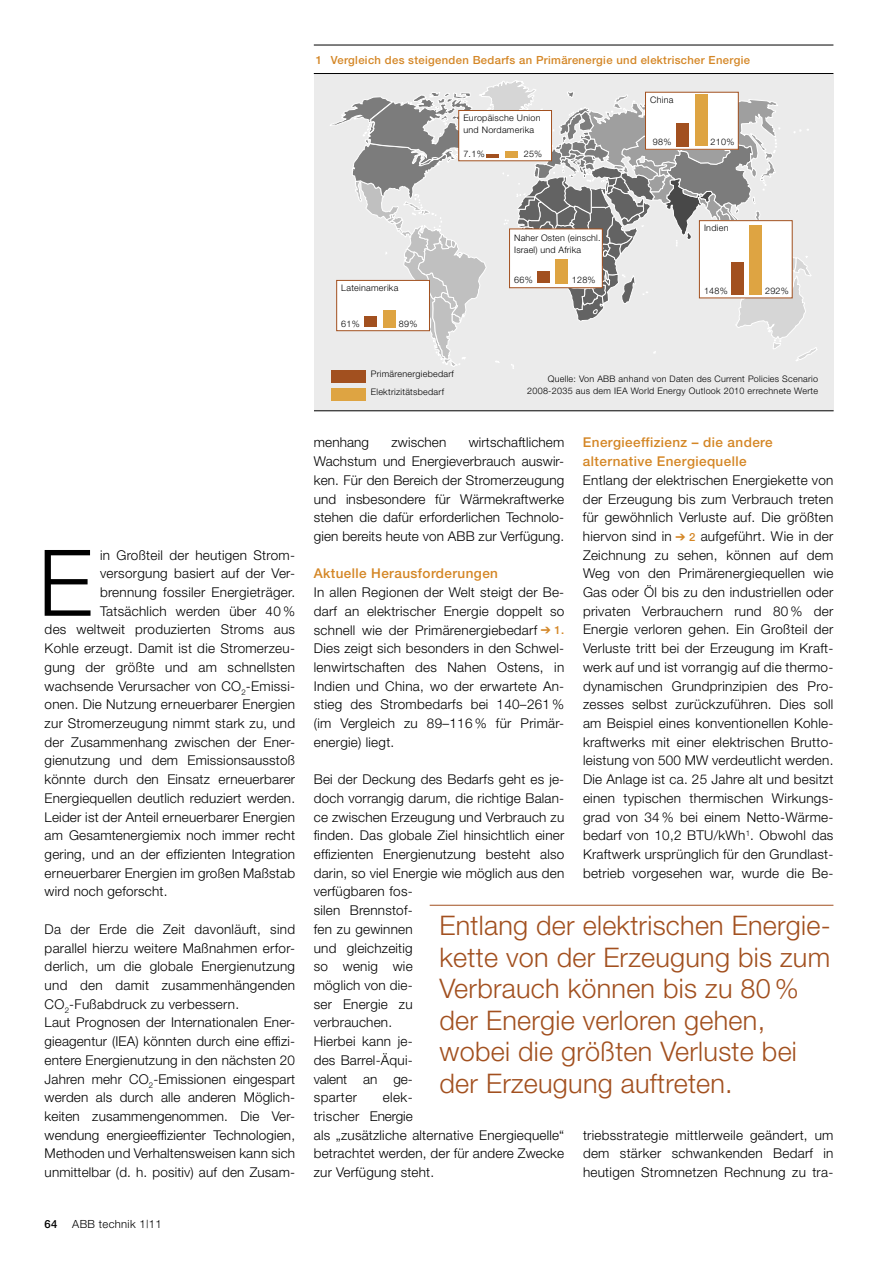
<style>
.page{position:relative;width:893px;height:1263px;background:#fff}
.page>*{position:absolute;margin:0;border:0;box-sizing:border-box;transform-origin:0 0}
.t1{font:300 92.1px "Helvetica Neue";color:#000}
.t2{font:300 27px/31.5px "Helvetica Neue";letter-spacing:.01em;color:#a2501f}
.t3{font:300 13.5px/18.8px "Helvetica Neue";letter-spacing:.015em;color:#000;text-align:justify}
.t4{font:500 13.5px/18.8px "Helvetica Neue";letter-spacing:.03em;color:#d48625}
.t5{font:500 11.25px "Helvetica Neue";letter-spacing:.03em;color:#d48625}
.t6{font:300 11.25px "Helvetica Neue";letter-spacing:.03em;color:#000}
.t7{font:500 11.25px "Helvetica Neue";color:#000}
.t8{font:300 9px/12px "Helvetica Neue";letter-spacing:.03em;color:#000}
.s1{color:#d48625}
.s2{font-weight:500;font-size:11.25px;color:#d48625}
</style>
<div class="page">
<hr style="left:430px;top:905px;width:403px;height:1px;background:#a2501f">
<div style="left:314px;top:74px;width:519px;height:337px;background:#ebebeb"></div>
<hr style="left:314px;top:73px;width:519px;height:1px;background:#000">
<hr style="left:314px;top:410px;width:520px;height:1px;background:#000">
<hr style="left:314px;top:45px;width:519px;height:1px;background:#000">
<div style="left:331px;top:370px;width:34px;height:13px;background:#a2501f"></div>
<div style="left:331px;top:388px;width:34px;height:13px;background:#dea442"></div>
<svg style="left:330px;top:80px;width:487px;height:289px"></svg>
<div style="left:505px;top:151px;width:13px;height:6px;background:#dea442"></div>
<div style="left:509px;top:229px;width:93px;height:59px;background:#fff"></div>
<div style="left:509px;top:229px;width:94px;height:59px;border:1px solid #a2501f"></div>
<div style="left:537px;top:271px;width:13px;height:12px;background:#a2501f"></div>
<div style="left:556px;top:259px;width:12px;height:24px;background:#dea442"></div>
<div style="left:699px;top:221px;width:93px;height:77px;background:#fff"></div>
<div style="left:699px;top:220px;width:94px;height:78px;border:1px solid #a2501f"></div>
<div style="left:731px;top:262px;width:12px;height:33px;background:#a2501f"></div>
<div style="left:749px;top:225px;width:13px;height:70px;background:#dea442"></div>
<div style="left:645px;top:92px;width:93px;height:57px;background:#fff"></div>
<div style="left:645px;top:92px;width:94px;height:58px;border:1px solid #a2501f"></div>
<div style="left:676px;top:123px;width:13px;height:23px;background:#a2501f"></div>
<div style="left:695px;top:94px;width:13px;height:52px;background:#dea442"></div>
<div style="left:337px;top:280px;width:92px;height:51px;background:#fff"></div>
<div style="left:336px;top:280px;width:94px;height:51px;border:1px solid #a2501f"></div>
<div style="left:364px;top:316px;width:13px;height:11px;background:#a2501f"></div>
<div style="left:383px;top:310px;width:12px;height:17px;background:#dea442"></div>
<p class="t5" style="left:316px;top:53px;width:436px">1 Vergleich des steigenden Bedarfs an Primärenergie und elektrischer Energie</p>
<p class="t8" style="left:463px;top:112px;width:79px">Europäische Union und Nordamerika</p>
<p class="t8" style="left:463px;top:148px;width:23px">7.1%</p>
<p class="t8" style="left:524px;top:148px;width:20px">25%</p>
<p class="t8" style="left:650px;top:94px;width:25px">China</p>
<p class="t8" style="left:653px;top:136px;width:20px">98%</p>
<p class="t8" style="left:710px;top:136px;width:25px">210%</p>
<h1 class="t1" style="left:38px;top:527px;width:56px">E</h1>
<p class="t3" style="left:100px;top:545px;width:197px">in Großteil der heutigen Strom-</p>
<p class="t3" style="left:100px;top:564px;width:197px">versorgung basiert auf der Ver-</p>
<p class="t3" style="left:100px;top:583px;width:197px">brennung fossiler Energieträger.</p>
<p class="t3" style="left:100px;top:601px;width:197px">Tatsächlich werden über 40 %</p>
<p class="t3" style="left:45px;top:620px;width:252px">des weltweit produzierten Stroms aus</p>
<p class="t3" style="left:45px;top:639px;width:252px">Kohle erzeugt. Damit ist die Stromerzeu-</p>
<p class="t3" style="left:45px;top:657px;width:252px">gung der größte und am schnellsten</p>
<p class="t3" style="left:45px;top:676px;width:252px">wachsende Verursacher von CO<sub>2</sub>-Emissi-</p>
<p class="t3" style="left:45px;top:695px;width:252px">onen. Die Nutzung erneuerbarer Energien</p>
<p class="t3" style="left:45px;top:713px;width:252px">zur Stromerzeugung nimmt stark zu, und</p>
<p class="t3" style="left:45px;top:732px;width:252px">der Zusammenhang zwischen der Ener-</p>
<p class="t3" style="left:45px;top:751px;width:252px">gienutzung und dem Emissionsausstoß</p>
<p class="t3" style="left:45px;top:770px;width:252px">könnte durch den Einsatz erneuerbarer</p>
<p class="t3" style="left:45px;top:788px;width:252px">Energiequellen deutlich reduziert werden.</p>
<p class="t3" style="left:45px;top:807px;width:252px">Leider ist der Anteil erneuerbarer Energien</p>
<p class="t3" style="left:45px;top:826px;width:252px">am Gesamtenergiemix noch immer recht</p>
<p class="t3" style="left:45px;top:844px;width:252px">gering, und an der effizienten Integration</p>
<p class="t3" style="left:45px;top:863px;width:252px">erneuerbarer Energien im großen Maßstab</p>
<p class="t3" style="left:45px;top:882px;width:124px">wird noch geforscht.</p>
<p class="t3" style="left:45px;top:919px;width:252px;text-align:left">Da der Erde die Zeit davonläuft, sind parallel hierzu weitere Maßnahmen erfor&shy;derlich, um die globale Energienutzung und den damit zusammenhängenden CO<sub>2</sub>-Fußabdruck zu verbessern.<br>Laut Prognosen der Internationalen Ener&shy;gieagentur (IEA) könnten durch eine effizi&shy;entere Energienutzung in den nächsten 20<br>Jahren mehr CO<sub>2</sub>-Emissionen eingespart werden als durch alle anderen Möglich&shy;keiten zusammengenommen. Die Ver&shy;wendung energieeffizienter Technologien, Methoden und Verhaltensweisen kann sich unmittelbar (d. h. positiv) auf den Zusam-</p>
<p class="t7" style="left:45px;top:1217px;width:14px">64</p>
<p class="t6" style="left:72px;top:1217px;width:91px">ABB technik 1|11</p>
<p class="t8" style="left:341px;top:282px;width:59px">Lateinamerika</p>
<p class="t8" style="left:341px;top:318px;width:20px">61%</p>
<p class="t8" style="left:399px;top:318px;width:20px">89%</p>
<p class="t8" style="left:514px;top:231px;width:88px">Naher Osten (einschl.<br>Israel) und Afrika</p>
<p class="t8" style="left:514px;top:273px;width:20px">66%</p>
<p class="t8" style="left:572px;top:273px;width:25px">128%</p>
<p class="t8" style="left:704px;top:222px;width:26px">Indien</p>
<p class="t8" style="left:704px;top:285px;width:25px">148%</p>
<p class="t8" style="left:765px;top:285px;width:25px">292%</p>
<p class="t8" style="left:371px;top:365px;width:85px;line-height:18px">Primärenergiebedarf<br>Elektrizitätsbedarf</p>
<p class="t8" style="left:527px;top:372px;width:292px;text-align:right">Quelle: Von ABB anhand von Daten des Current Policies Scenario<br>2008-2035 aus dem IEA World Energy Outlook 2010 errechnete Werte</p>
<p class="t3" style="left:314px;top:433px;width:252px;text-indent:155px">wirtschaftlichem Wachstum und Energieverbrauch auswir&shy;ken. Für den Bereich der Stromerzeugung und insbesondere für Wärmekraftwerke stehen die dafür erforderlichen Technolo&shy;gien bereits heute von ABB zur Verfügung.</p>
<p class="t4" style="left:314px;top:564px;width:186px">Aktuelle Herausforderungen</p>
<p class="t3" style="left:314px;top:583px;width:252px">In allen Regionen der Welt steigt der Be&shy;darf an elektrischer Energie doppelt so schnell wie der Primärenergiebedarf <span class="s1">➔</span> <span class="s2">1.<br></span>Dies zeigt sich besonders in den Schwel&shy;lenwirtschaften des Nahen Ostens, in Indien und China, wo der erwartete An&shy;stieg des Strombedarfs bei 140–261 % (im Vergleich zu 89–116 % für Primär&shy;energie) liegt.</p>
<p class="t3" style="left:314px;top:770px;width:252px;text-align:left">Bei der Deckung des Bedarfs geht es je&shy;doch vorrangig darum, die richtige Balan&shy;ce zwischen Erzeugung und Verbrauch zu finden. Das globale Ziel hinsichtlich einer effizienten Energienutzung besteht also darin, so viel Energie wie möglich aus den verfügbaren fos-<br>silen Brennstof-<br>fen zu gewinnen<br>und gleichzeitig<br>so wenig wie<br>möglich von die-<br>ser Energie zu<br>verbrauchen.<br>Hierbei kann je-<br>des Barrel-Äqui-<br>valent an ge-<br>sparter</p>
<p class="t3" style="left:314px;top:433px;width:57px">menhang</p>
<p class="t3" style="left:392px;top:433px;width:56px">zwischen</p>
<p class="t4" style="left:583px;top:433px;width:191px">Energieeffizienz – die andere alternative Energiequelle</p>
<p class="t3" style="left:583px;top:470px;width:252px">Entlang der elektrischen Energiekette von der Erzeugung bis zum Verbrauch treten für gewöhnlich Verluste auf. Die größten hiervon sind in <span class="s1">➔</span> <span class="s2">2</span> aufgeführt. Wie in der Zeichnung zu sehen, können auf dem Weg von den Primärenergiequellen wie Gas oder Öl bis zu den industriellen oder privaten Verbrauchern rund 80 % der Energie verloren gehen. Ein Großteil der Verluste tritt bei der Erzeugung im Kraft&shy;werk auf und ist vorrangig auf die thermo&shy;dynamischen Grundprinzipien des Pro&shy;zesses selbst zurückzuführen. Dies soll am Beispiel eines konventionellen Kohle&shy;kraftwerks mit einer elektrischen Brutto&shy;leistung von 500 MW verdeutlicht werden.<br>Die Anlage ist ca. 25 Jahre alt und besitzt einen typischen thermischen Wirkungs&shy;grad von 34 % bei einem Netto-Wärme&shy;bedarf von 10,2 BTU/kWh<sup>1</sup>. Obwohl das Kraftwerk ursprünglich für den Grundlast&shy;betrieb vorgesehen war, wurde die Be-</p>
<h2 class="t2" style="left:439px;top:909px;width:393px">Entlang der elektrischen Energie&shy;kette von der Erzeugung bis zum<br>Verbrauch können bis zu 80% der Energie verloren gehen, wobei die größten Verluste bei der Erzeugung auftreten.</h2>
<p class="t3" style="left:314px;top:1088px;width:252px;text-align:left;text-indent:69px">elek-<br>trischer Energie<br>als „zusätzliche alternative Energiequelle“ betrachtet werden, der für andere Zwecke zur Verfügung steht.</p>
<p class="t3" style="left:583px;top:1125px;width:252px">triebsstrategie mittlerweile geändert, um dem stärker schwankenden Bedarf in heutigen Stromnetzen Rechnung zu tra-</p>
</div>
